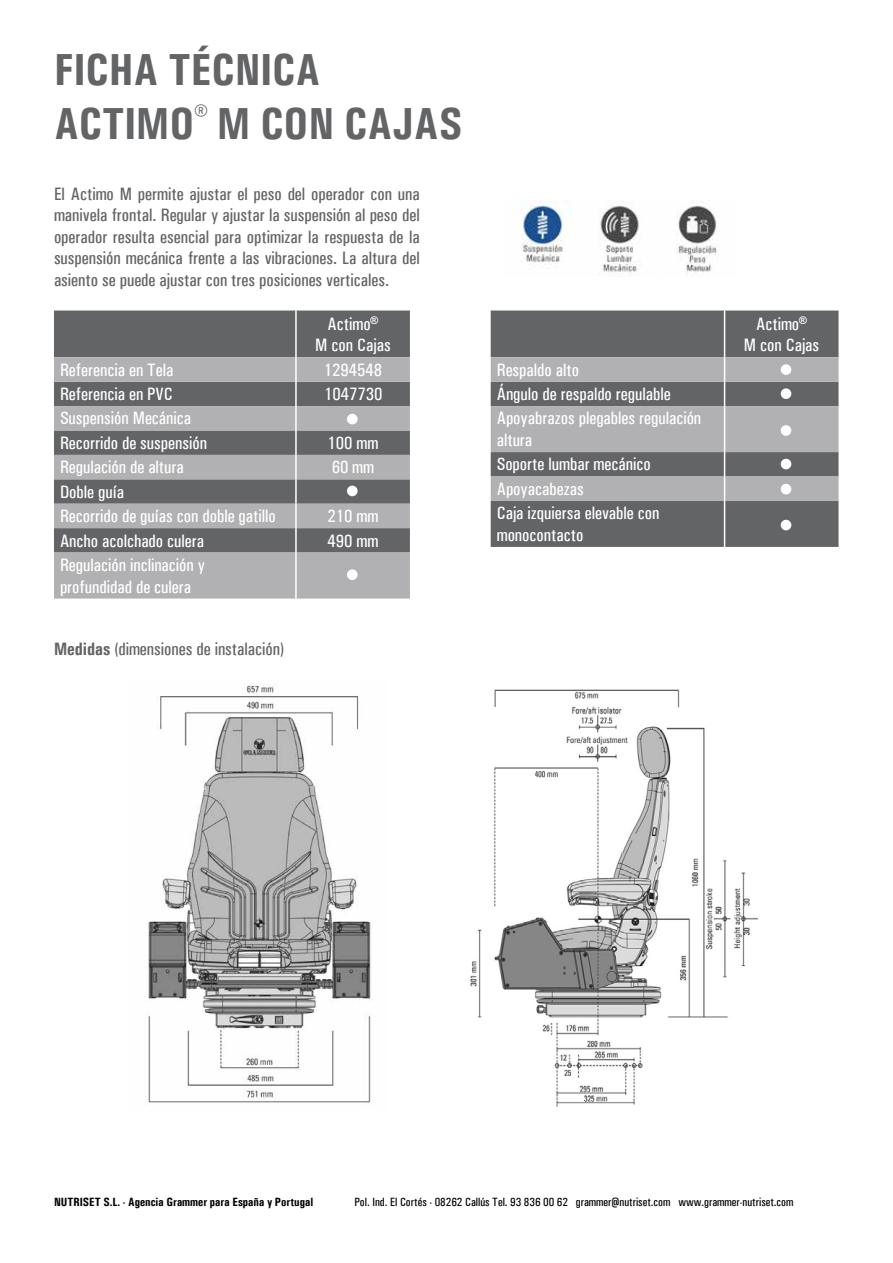
<style>
.page{position:relative;width:893px;height:1263px;background:#fff}
.page>*{position:absolute;margin:0;border:0;box-sizing:border-box;transform-origin:0 0}
.t1{font:700 45px/54px "Univers Condensed";color:#636466}
.t2{font:500 18px/24.5px "Univers Condensed";color:#fff}
.t3{font:500 18px/21.6px "Univers Condensed";color:#636466;text-align:justify}
.t4{font:500 12px "Univers Condensed";color:#000}
.t5{font:700 12px "Univers Condensed";color:#000}
.s1{font-weight:700}
</style>
<div class="page">
<div style="left:54px;top:310px;width:356px;height:47px;background:#636466"></div>
<svg style="left:54px;top:357px;width:356px;height:241px;background:#929294"></svg>
<hr style="left:295px;top:311px;width:2px;height:46px;background:#fff">
<hr style="left:295px;top:357px;width:2px;height:25px;background:#fff">
<hr style="left:295px;top:382px;width:2px;height:24px;background:#fff">
<hr style="left:295px;top:406px;width:2px;height:24px;background:#fff">
<hr style="left:295px;top:430px;width:2px;height:25px;background:#fff">
<hr style="left:295px;top:455px;width:2px;height:24px;background:#fff">
<hr style="left:295px;top:479px;width:2px;height:25px;background:#fff">
<hr style="left:295px;top:504px;width:2px;height:24px;background:#fff">
<hr style="left:295px;top:528px;width:2px;height:24px;background:#fff">
<hr style="left:295px;top:552px;width:2px;height:46px;background:#fff">
<div style="left:347px;top:414px;width:11px;height:10px;background:#fff;border-radius:50%"></div>
<div style="left:347px;top:486px;width:11px;height:10px;background:#fff;border-radius:50%"></div>
<div style="left:347px;top:569px;width:11px;height:11px;background:#fff;border-radius:50%"></div>
<div style="left:491px;top:310px;width:347px;height:237px;background:#636466"></div>
<svg style="left:491px;top:357px;width:347px;height:144px;background:#979799"></svg>
<hr style="left:724px;top:311px;width:1px;height:46px;background:#fff">
<svg style="left:724px;top:357px;width:1px;height:49px"></svg>
<hr style="left:724px;top:406px;width:1px;height:46px;background:#fff">
<svg style="left:724px;top:452px;width:1px;height:49px"></svg>
<hr style="left:724px;top:501px;width:1px;height:46px;background:#fff">
<div style="left:781px;top:364px;width:10px;height:11px;background:#fff;border-radius:50%"></div>
<div style="left:781px;top:425px;width:10px;height:11px;background:#fff;border-radius:50%"></div>
<div style="left:781px;top:459px;width:10px;height:10px;background:#fff;border-radius:50%"></div>
<div style="left:781px;top:484px;width:10px;height:10px;background:#fff;border-radius:50%"></div>
<div style="left:781px;top:520px;width:10px;height:10px;background:#fff;border-radius:50%"></div>
<img style="left:521px;top:201px;width:196px;height:74px">
<div style="left:781px;top:388px;width:10px;height:11px;background:#fff;border-radius:50%"></div>
<img style="left:470px;top:689px;width:288px;height:418px">
<img style="left:148px;top:685px;width:223px;height:418px">
<h1 class="t1" style="left:54px;top:42px;width:410px">FICHA TÉCNICA<br>ACTIMO<sup>®</sup> M CON CAJAS</h1>
<p class="t3" style="left:54px;top:183px;width:367px">El Actimo M permite ajustar el peso del operador con una manivela frontal. Regular y ajustar la suspensión al peso del operador resulta esencial para optimizar la respuesta de la suspensión mecánica frente a las vibraciones. La altura del asiento se puede ajustar con tres posiciones verticales.</p>
<p class="t2" style="left:315px;top:313px;width:77px;line-height:21.6px;text-align:center">Actimo<sup>®<br></sup>M con Cajas</p>
<p class="t2" style="left:60px;top:357px;width:115px">Referencia en Tela</p>
<p class="t2" style="left:324px;top:357px;width:60px">1294548</p>
<p class="t2" style="left:60px;top:382px;width:114px">Referencia en PVC</p>
<p class="t2" style="left:324px;top:382px;width:60px">1047730</p>
<p class="t2" style="left:60px;top:406px;width:149px">Suspensión Mecánica<br>Recorrido de suspensión</p>
<p class="t2" style="left:328px;top:431px;width:52px">100 mm</p>
<p class="t2" style="left:60px;top:455px;width:125px">Regulación de altura</p>
<p class="t2" style="left:332px;top:455px;width:44px">60 mm</p>
<p class="t2" style="left:60px;top:479px;width:217px">Doble guía<br>Recorrido de guías con doble gatillo</p>
<p class="t2" style="left:328px;top:504px;width:52px">210 mm</p>
<p class="t2" style="left:60px;top:528px;width:146px">Ancho acolchado culera</p>
<p class="t2" style="left:328px;top:528px;width:52px">490 mm</p>
<p class="t2" style="left:60px;top:554px;width:147px;line-height:21.6px">Regulación inclinación y profundidad de culera</p>
<p class="t3" style="left:54px;top:638px;width:232px"><span class="s1">Medidas</span> (dimensiones de instalación)</p>
<p class="t2" style="left:497px;top:357px;width:206px">Respaldo alto<br>Ángulo de respaldo regulable<br>Apoyabrazos plegables regulación</p>
<p class="t2" style="left:497px;top:428px;width:164px">altura<br>Soporte lumbar mecánico<br>Apoyacabezas<br>Caja izquiersa elevable con</p>
<p class="t2" style="left:497px;top:523px;width:88px">monocontacto</p>
<p class="t2" style="left:744px;top:313px;width:77px;line-height:21.6px;text-align:center">Actimo<sup>®<br></sup>M con Cajas</p>
<p class="t5" style="left:54px;top:1194px;width:261px">NUTRISET S.L. - Agencia Grammer para España y Portugal</p>
<p class="t4" style="left:354px;top:1195px;width:440px">Pol. Ind. El Cortés - 08262 Callús Tel. 93 836 00 62 grammer@nutriset.com www.grammer-nutriset.com</p>
</div>
